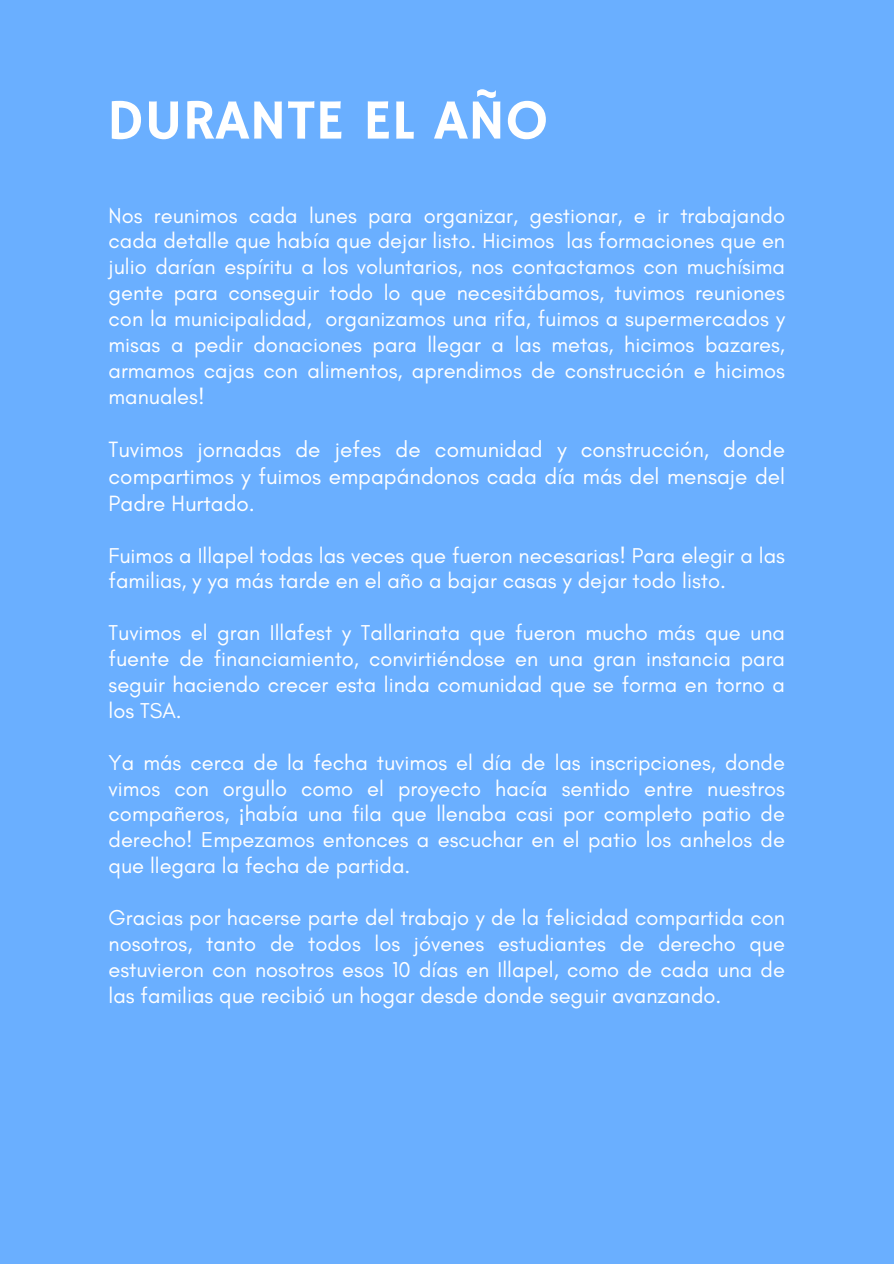
<style>
.page{position:relative;width:894px;height:1264px;background:#fff}
.page>*{position:absolute;margin:0;border:0;box-sizing:border-box;transform-origin:0 0}
.t1{font:57px "Hammersmith One";color:#fff}
.t2{font:22.5px/27px "Glacial Indifference";color:#fff;text-align:justify}
.t3{font:21.9px/25.8px "Glacial Indifference";color:#fff;text-align:justify}
.s1{font-family:"Noto Sans"}
</style>
<div class="page">
<div style="left:0;top:0;width:893px;height:1263px;background:#6aafff"></div>
<h1 class="t1" style="left:106px;top:87px;width:443px">DURANTE EL AÑO</h1>
<p class="t3" style="left:108px;top:202px;width:677px">Nos reunimos cada lunes para organizar, gestionar, e ir trabajando cada detalle que había que dejar listo. Hicimos las formaciones que en julio darían espíritu a los voluntarios, nos contactamos con muchísima gente para conseguir todo lo que necesitábamos, tuvimos reuniones con la municipalidad, organizamos una rifa, fuimos a supermercados y misas a pedir donaciones para llegar a las metas, hicimos bazares, armamos cajas con alimentos, aprendimos de construcción e hicimos manuales!</p>
<p class="t2" style="left:108px;top:435px;width:677px">Tuvimos jornadas de jefes de comunidad y construcción, donde compartimos y fuimos empapándonos cada día más del mensaje del Padre Hurtado.</p>
<p class="t3" style="left:108px;top:542px;width:677px">Fuimos a Illapel todas las veces que fueron necesarias! Para elegir a las familias, y ya más tarde en el año a bajar casas y dejar todo listo.</p>
<p class="t3" style="left:108px;top:619px;width:677px">Tuvimos el gran Illafest y Tallarinata que fueron mucho más que una fuente de financiamiento, convirtiéndose en una gran instancia para seguir haciendo crecer esta linda comunidad que se forma en torno a los TSA.</p>
<p class="t3" style="left:108px;top:749px;width:677px">Ya más cerca de la fecha tuvimos el día de las inscripciones, donde vimos con orgullo como el proyecto hacía sentido entre nuestros compañeros, <span class="s1">¡</span>había una fila que llenaba casi por completo patio de derecho! Empezamos entonces a escuchar en el patio los anhelos de que llegara la fecha de partida.</p>
<p class="t3" style="left:108px;top:904px;width:677px">Gracias por hacerse parte del trabajo y de la felicidad compartida con nosotros, tanto de todos los jóvenes estudiantes de derecho que estuvieron con nosotros esos 10 días en Illapel, como de cada una de las familias que recibió un hogar desde donde seguir avanzando.</p>
</div>
